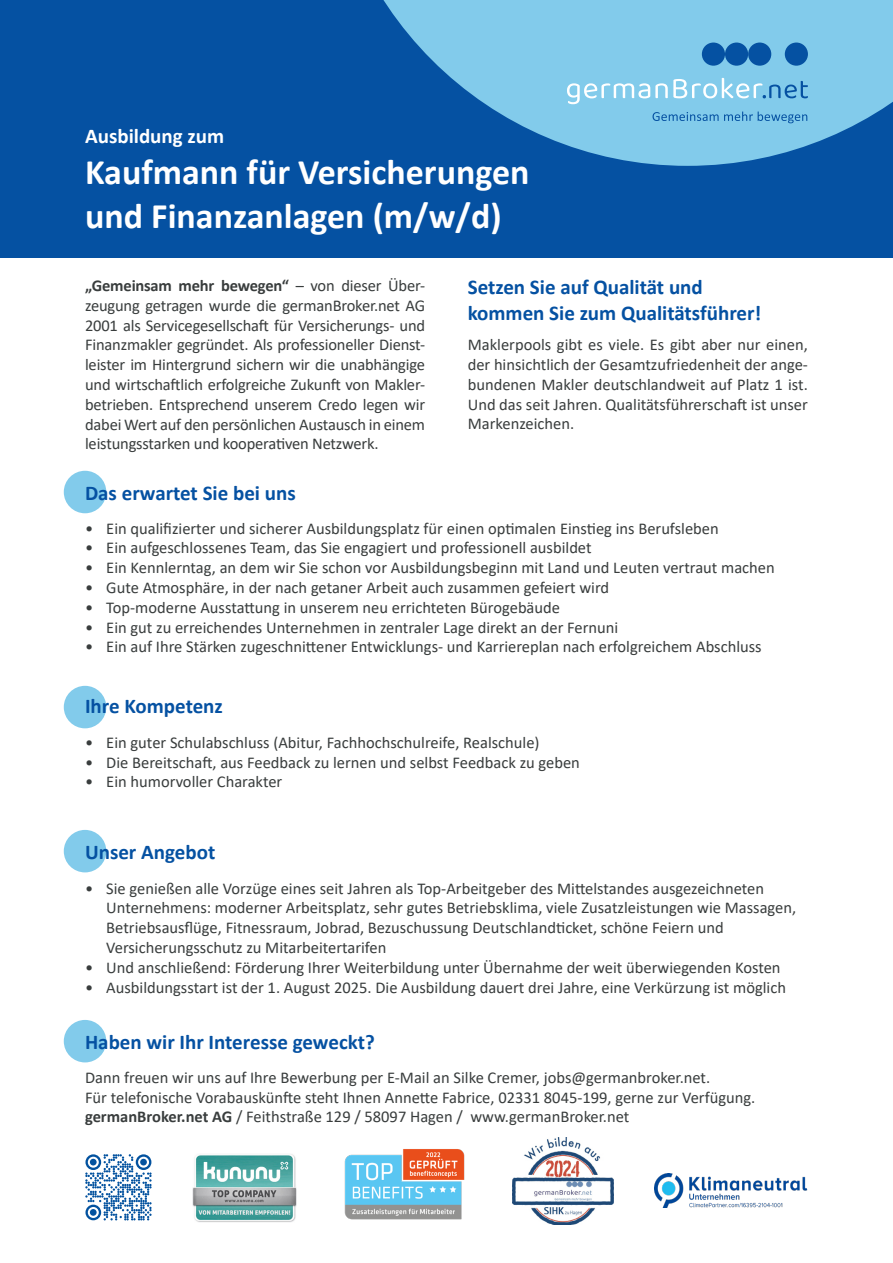
<style>
.page{position:relative;width:893px;height:1263px;background:#fff}
.page>*{position:absolute;margin:0;border:0;box-sizing:border-box;transform-origin:0 0}
.t1{font:700 36px/43.2px "Calibri";color:#fff}
.t2{font:700 21px/25.2px "Calibri";color:#0551a2}
.t3{font:700 21px "Calibri";color:#fff}
.t4{font:16.5px/19.8px "Calibri";color:#393d3d;text-align:justify}
.s1{font-weight:700}
</style>
<div class="page">
<div style="left:0;top:0;width:893px;height:257px;background:#0551a2"></div>
<svg style="left:383px;top:0;width:510px;height:166px;fill:#82cbeb"></svg>
<svg style="left:567px;top:78px;width:241px;height:26px;background:#92cfeb"></svg>
<div style="left:702px;top:43px;width:23px;height:23px;background:#0551a2;border-radius:50%"></div>
<div style="left:725px;top:43px;width:23px;height:23px;background:#0551a2;border-radius:50%"></div>
<div style="left:748px;top:43px;width:23px;height:23px;background:#0551a2;border-radius:50%"></div>
<div style="left:785px;top:43px;width:23px;height:23px;background:#0551a2;border-radius:50%"></div>
<svg style="left:652px;top:112px;width:155px;height:11px;background:#65afda"></svg>
<svg style="left:85px;top:1154px;width:67px;height:66px"></svg>
<div style="left:90px;top:1159px;width:7px;height:6px;background:#03529f;border-radius:50%"></div>
<div style="left:140px;top:1159px;width:7px;height:6px;background:#03529f;border-radius:50%"></div>
<div style="left:90px;top:1209px;width:7px;height:7px;background:#03529f;border-radius:50%"></div>
<img style="left:654px;top:1174px;width:154px;height:33px">
<img style="left:512px;top:1137px;width:101px;height:87px">
<img style="left:193px;top:1154px;width:104px;height:68px">
<img style="left:344px;top:1149px;width:121px;height:71px">
<div style="left:64px;top:471px;width:42px;height:42px;background:#82cbeb;border-radius:50%"></div>
<div style="left:64px;top:686px;width:42px;height:42px;background:#82cbeb;border-radius:50%"></div>
<div style="left:64px;top:830px;width:42px;height:42px;background:#82cbeb;border-radius:50%"></div>
<div style="left:64px;top:1020px;width:42px;height:42px;background:#82cbeb;border-radius:50%"></div>
<p class="t3" style="left:85px;top:121px;width:141px">Ausbildung zum</p>
<p class="t1" style="left:85px;top:150px;width:446px">Kaufmann für Versicherungen und Finanzanlagen (m/w/d)</p>
<p class="t4" style="left:85px;top:275px;width:342px"><span class="s1">„Gemeinsam mehr bewegen“</span> – von dieser Über&shy;zeugung getragen wurde die germanBroker.net AG 2001 als Servicegesellschaft für Versicherungs- und Finanzmakler gegründet. Als professioneller Dienst&shy;leister im Hintergrund sichern wir die unabhängige und wirtschaftlich erfolgreiche Zukunft von Makler&shy;betrieben. Entsprechend unserem Credo legen wir dabei Wert auf den persönlichen Austausch in einem leistungsstarken und kooperativen Netzwerk.</p>
<p class="t2" style="left:468px;top:274px;width:295px">Setzen Sie auf Qualität und kommen Sie zum Qualitätsführer!</p>
<p class="t4" style="left:468px;top:334px;width:342px">Maklerpools gibt es viele. Es gibt aber nur einen, der hinsichtlich der Gesamtzufriedenheit der ange&shy;bundenen Makler deutschlandweit auf Platz 1 ist.<br>Und das seit Jahren. Qualitätsführerschaft ist unser Markenzeichen.</p>
<p class="t2" style="left:85px;top:480px;width:212px">Das erwartet Sie bei uns</p>
<p class="t4" style="left:85px;top:518px;width:635px">• Ein qualifizierter und sicherer Ausbildungsplatz für einen optimalen Einstieg ins Berufsleben</p>
<p class="t4" style="left:85px;top:537px;width:508px">• Ein aufgeschlossenes Team, das Sie engagiert und professionell ausbildet</p>
<p class="t4" style="left:85px;top:557px;width:691px">• Ein Kennlerntag, an dem wir Sie schon vor Ausbildungsbeginn mit Land und Leuten vertraut machen</p>
<p class="t4" style="left:85px;top:577px;width:526px">• Gute Atmosphäre, in der nach getaner Arbeit auch zusammen gefeiert wird</p>
<p class="t4" style="left:85px;top:597px;width:477px">• Top-moderne Ausstattung in unserem neu errichteten Bürogebäude</p>
<p class="t4" style="left:85px;top:617px;width:535px">• Ein gut zu erreichendes Unternehmen in zentraler Lage direkt an der Fernuni</p>
<p class="t4" style="left:85px;top:636px;width:678px">• Ein auf Ihre Stärken zugeschnittener Entwicklungs- und Karriereplan nach erfolgreichem Abschluss</p>
<p class="t2" style="left:85px;top:693px;width:139px">Ihre Kompetenz</p>
<p class="t4" style="left:85px;top:732px;width:456px">• Ein guter Schulabschluss (Abitur, Fachhochschulreife, Realschule)</p>
<p class="t4" style="left:85px;top:752px;width:496px">• Die Bereitschaft, aus Feedback zu lernen und selbst Feedback zu geben</p>
<p class="t4" style="left:85px;top:771px;width:199px">• Ein humorvoller Charakter</p>
<p class="t2" style="left:85px;top:839px;width:132px">Unser Angebot</p>
<p class="t4" style="left:106px;top:878px;width:691px;text-align:left;text-indent:-21px">• Sie genießen alle Vorzüge eines seit Jahren als Top-Arbeitgeber des Mittelstandes ausgezeichneten Unternehmens: moderner Arbeitsplatz, sehr gutes Betriebsklima, viele Zusatzleistungen wie Massagen, Betriebsausflüge, Fitnessraum, Jobrad, Bezuschussung Deutschlandticket, schöne Feiern und Versicherungsschutz zu Mitarbeitertarifen</p>
<p class="t4" style="left:85px;top:957px;width:697px">• Und anschließend: Förderung Ihrer Weiterbildung unter Übernahme der weit überwiegenden Kosten</p>
<p class="t4" style="left:85px;top:977px;width:702px">• Ausbildungsstart ist der 1. August 2025. Die Ausbildung dauert drei Jahre, eine Verkürzung ist möglich</p>
<p class="t2" style="left:85px;top:1029px;width:291px">Haben wir Ihr Interesse geweckt?</p>
<p class="t4" style="left:85px;top:1067px;width:672px;text-align:left">Dann freuen wir uns auf Ihre Bewerbung per E-Mail an Silke Cremer, jobs@germanbroker.net.<br>Für telefonische Vorabauskünfte steht Ihnen Annette Fabrice, 02331 8045-199, gerne zur Verfügung. <span class="s1">germanBroker.net AG</span> / Feithstraße 129 / 58097 Hagen / www.germanBroker.net</p>
</div>
